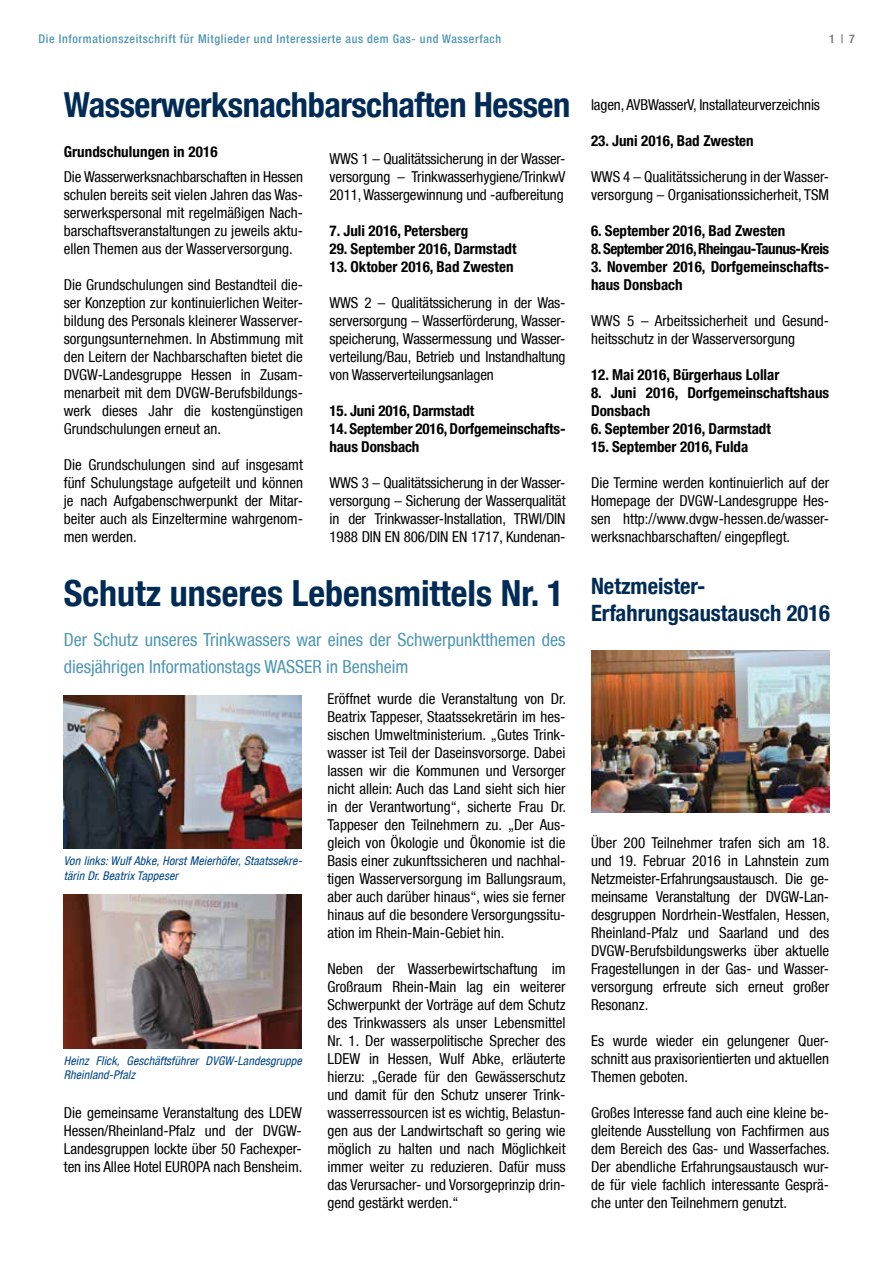
<style>
.page{position:relative;width:893px;height:1263px;background:#fff}
.page>*{position:absolute;margin:0;border:0;box-sizing:border-box;transform-origin:0 0}
.t1{font:700 condensed 36px "Helvetica Neue LT";color:#002b55}
.t2{font:700 condensed 34.5px "Helvetica Neue LT";letter-spacing:-.015em;color:#002b55}
.t3{font:700 condensed 22.5px "Helvetica Neue LT";color:#002b55}
.t4{font:condensed 18px/27px "Helvetica Neue LT";color:#4e96b3}
.t5{font:condensed 15px/18px "Helvetica Neue LT";color:#000;text-align:justify}
.t6{font:700 condensed 15px/18px "Helvetica Neue LT";color:#000}
.t7{font:700 condensed 15px "Helvetica Neue LT";letter-spacing:-.03em;color:#000}
.t8{font:italic condensed 12px/14.4px "Helvetica Neue LT";letter-spacing:.01em;color:#004687}
.t9{font:500 condensed 12px "Helvetica Neue LT";letter-spacing:.05em;color:#4e96b3}
.t10{font:500 condensed 12px "Helvetica Neue LT";color:#707172}
</style>
<div class="page">
<img style="left:64px;top:696px;width:238px;height:152px">
<img style="left:64px;top:895px;width:238px;height:153px">
<img style="left:591px;top:650px;width:238px;height:162px">
<p class="t9" style="left:39px;top:31px;width:464px">Die Informationszeitschrift für Mitglieder und Interessierte aus dem Gas- und Wasserfach</p>
<p class="t10" style="left:829px;top:31px;width:27px">1 | 7</p>
<h2 class="t2" style="left:64px;top:84px;width:508px">Wasserwerksnachbarschaften Hessen</h2>
<p class="t6" style="left:64px;top:142px;width:155px">Grundschulungen in 2016</p>
<p class="t5" style="left:64px;top:168px;width:241px">Die Wasserwerksnachbarschaften in Hessen schulen bereits seit vielen Jahren das Was&shy;serwerkspersonal mit regelmäßigen Nach&shy;barschaftsveranstaltungen zu jeweils aktu&shy;ellen Themen aus der Wasserversorgung.</p>
<p class="t5" style="left:64px;top:276px;width:241px">Die Grundschulungen sind Bestandteil die&shy;ser Konzeption zur kontinuierlichen Weiter&shy;bildung des Personals kleinerer Wasserver&shy;sorgungsunternehmen. In Abstimmung mit den Leitern der Nachbarschaften bietet die DVGW-Landesgruppe Hessen in Zusam&shy;menarbeit mit dem DVGW-Berufsbildungs&shy;werk dieses Jahr die kostengünstigen Grundschulungen erneut an.</p>
<p class="t5" style="left:64px;top:456px;width:241px">Die Grundschulungen sind auf insgesamt fünf Schulungstage aufgeteilt und können je nach Aufgabenschwerpunkt der Mitar&shy;beiter auch als Einzeltermine wahrgenom&shy;men werden.</p>
<p class="t5" style="left:330px;top:150px;width:237px">WWS 1 – Qualitätssicherung in der Wasser&shy;versorgung – Trinkwasserhygiene/TrinkwV 2011, Wassergewinnung und -aufbereitung</p>
<p class="t6" style="left:330px;top:222px;width:140px">7. Juli 2016, Petersberg</p>
<p class="t6" style="left:330px;top:240px;width:188px">29. September 2016, Darmstadt</p>
<p class="t6" style="left:330px;top:258px;width:185px">13. Oktober 2016, Bad Zwesten</p>
<p class="t5" style="left:330px;top:294px;width:237px">WWS 2 – Qualitätssicherung in der Was&shy;serversorgung – Wasserförderung, Wasser&shy;speicherung, Wassermessung und Wasser&shy;verteilung/Bau, Betrieb und Instandhaltung von Wasserverteilungsanlagen</p>
<p class="t6" style="left:330px;top:402px;width:146px">15. Juni 2016, Darmstadt</p>
<p class="t6" style="left:330px;top:420px;width:237px">14. September 2016, Dorfgemeinschafts&shy;haus Donsbach</p>
<p class="t5" style="left:330px;top:474px;width:238px">WWS 3 – Qualitätssicherung in der Wasser&shy;versorgung – Sicherung der Wasserqualität in der Trinkwasser-Installation, TRWI/DIN 1988 DIN EN 806/DIN EN 1717, Kundenan-</p>
<p class="t5" style="left:591px;top:96px;width:230px">lagen, AVBWasserV, Installateurverzeichnis</p>
<p class="t6" style="left:591px;top:132px;width:164px">23. Juni 2016, Bad Zwesten</p>
<p class="t5" style="left:591px;top:168px;width:240px">WWS 4 – Qualitätssicherung in der Wasser&shy;versorgung – Organisationssicherheit, TSM</p>
<p class="t6" style="left:591px;top:222px;width:196px">6. September 2016, Bad Zwesten</p>
<p class="t7" style="left:591px;top:240px;width:240px">8. September 2016, Rheingau-Taunus-Kreis</p>
<p class="t6" style="left:591px;top:258px;width:240px">3. November 2016, Dorfgemeinschafts&shy;haus Donsbach</p>
<p class="t5" style="left:591px;top:312px;width:240px">WWS 5 – Arbeitssicherheit und Gesund&shy;heitsschutz in der Wasserversorgung</p>
<p class="t6" style="left:591px;top:366px;width:190px">12. Mai 2016, Bürgerhaus Lollar</p>
<p class="t6" style="left:591px;top:384px;width:240px">8. Juni 2016, Dorfgemeinschaftshaus<br>Donsbach</p>
<p class="t6" style="left:591px;top:420px;width:181px">6. September 2016, Darmstadt</p>
<p class="t6" style="left:591px;top:438px;width:159px">15. September 2016, Fulda</p>
<p class="t5" style="left:591px;top:474px;width:240px">Die Termine werden kontinuierlich auf der Homepage der DVGW-Landesgruppe Hes&shy;sen http://www.dvgw-hessen.de/wasser&shy;werksnachbarschaften/ eingepflegt.</p>
<h1 class="t1" style="left:64px;top:571px;width:643px">Schutz unseres Lebensmittels Nr. 1 <sup>Netzmeister-</sup></h1>
<h3 class="t3" style="left:591px;top:600px;width:240px">Erfahrungsaustausch 2016</h3>
<p class="t4" style="left:64px;top:626px;width:503px">Der Schutz unseres Trinkwassers war eines der Schwerpunktthemen des diesjährigen Informationstags WASSER in Bensheim</p>
<p class="t8" style="left:64px;top:854px;width:240px">Von links: Wulf Abke, Horst Meierhöfer, Staatssekre&shy;tärin Dr. Beatrix Tappeser</p>
<p class="t8" style="left:64px;top:1053px;width:240px">Heinz Flick, Geschäftsführer DVGW-Landesgruppe<br>Rheinland-Pfalz</p>
<p class="t5" style="left:64px;top:1104px;width:240px">Die gemeinsame Veranstaltung des LDEW Hessen/Rheinland-Pfalz und der DVGW-Landesgruppen lockte über 50 Fachexper&shy;ten ins Allee Hotel EUROPA nach Bensheim.</p>
<p class="t5" style="left:327px;top:690px;width:240px;text-align:left">Eröffnet wurde die Veranstaltung von Dr.<br>Beatrix Tappeser, Staatssekretärin im hes&shy;sischen Umweltministerium. „Gutes Trink&shy;wasser ist Teil der Daseinsvorsorge. Dabei lassen wir die Kommunen und Versorger nicht allein: Auch das Land sieht sich hier in der Verantwortung“, sicherte Frau Dr.<br>Tappeser den Teilnehmern zu. „Der Aus&shy;gleich von Ökologie und Ökonomie ist die Basis einer zukunftssicheren und nachhal&shy;tigen Wasserversorgung im Ballungsraum, aber auch darüber hinaus“, wies sie ferner hinaus auf die besondere Versorgungssitu&shy;ation im Rhein-Main-Gebiet hin.</p>
<p class="t5" style="left:327px;top:960px;width:240px">Neben der Wasserbewirtschaftung im Großraum Rhein-Main lag ein weiterer Schwerpunkt der Vorträge auf dem Schutz des Trinkwassers als unser Lebensmittel Nr. 1. Der wasserpolitische Sprecher des LDEW in Hessen, Wulf Abke, erläuterte hierzu: „Gerade für den Gewässerschutz und damit für den Schutz unserer Trink&shy;wasserressourcen ist es wichtig, Belastun&shy;gen aus der Landwirtschaft so gering wie möglich zu halten und nach Möglichkeit immer weiter zu reduzieren. Dafür muss das Verursacher- und Vorsorgeprinzip drin&shy;gend gestärkt werden.“</p>
<p class="t5" style="left:591px;top:834px;width:240px;text-align:left">Über 200 Teilnehmer trafen sich am 18. und 19. Februar 2016 in Lahnstein zum Netzmeister-Erfahrungsaustausch. Die ge&shy;meinsame Veranstaltung der DVGW-Lan&shy;desgruppen Nordrhein-Westfalen, Hessen, Rheinland-Pfalz und Saarland und des DVGW-Berufsbildungswerks über aktuelle Fragestellungen in der Gas- und Wasser&shy;versorgung erfreute sich erneut großer Resonanz.</p>
<p class="t5" style="left:591px;top:1032px;width:240px">Es wurde wieder ein gelungener Quer&shy;schnitt aus praxisorientierten und aktuellen Themen geboten.</p>
<p class="t5" style="left:591px;top:1104px;width:240px">Großes Interesse fand auch eine kleine be&shy;gleitende Ausstellung von Fachfirmen aus dem Bereich des Gas- und Wasserfaches.<br>Der abendliche Erfahrungsaustausch wur&shy;de für viele fachlich interessante Gesprä&shy;che unter den Teilnehmern genutzt.</p>
</div>
